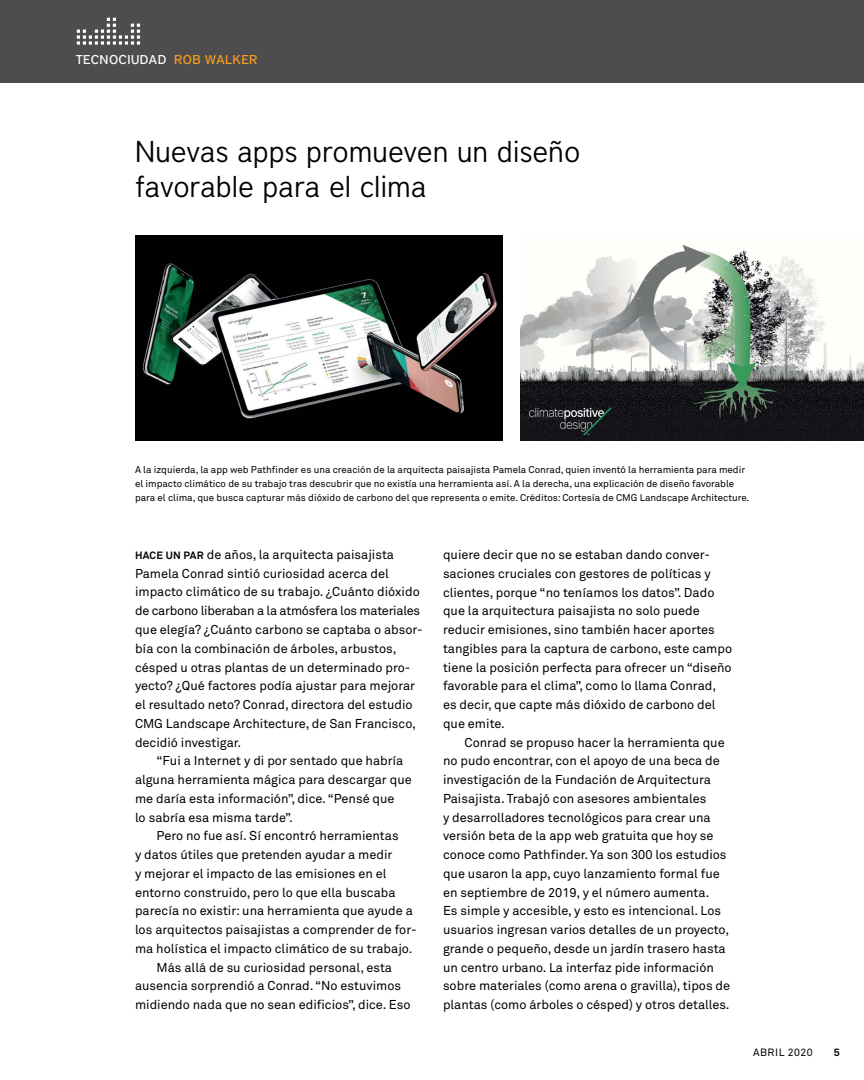
<style>
.page{position:relative;width:864px;height:1080px;background:#fff}
.page>*{position:absolute;margin:0;border:0;box-sizing:border-box;transform-origin:0 0}
.t1{font:300 30px/34.5px "District";letter-spacing:-.005em;color:#000}
.t2{font:12.75px/18.8px "Akkurat Pro";color:#000}
.t3{font:12.75px "Akkurat Pro";letter-spacing:-.02em;color:#000}
.t4{font:500 12.75px "District";letter-spacing:.025em;color:#fff}
.t5{font:10.5px "Akkurat Pro";letter-spacing:.05em;color:#000}
.t6{font:700 10.5px "Akkurat Pro";color:#000}
.t7{font:9.75px/14.2px "Akkurat Pro";color:#000}
.s1{color:#f99d1c}
.s2{font-weight:700;font-size:10.5px}
</style>
<div class="page">
<img style="left:520px;top:244px;width:344px;height:197px">
<div style="left:0;top:0;width:864px;height:82px;background:#4d4d4f"></div>
<svg style="left:94px;top:41px;width:4px;height:4px"></svg>
<svg style="left:94px;top:35px;width:4px;height:4px"></svg>
<svg style="left:94px;top:29px;width:4px;height:4px"></svg>
<svg style="left:76px;top:29px;width:4px;height:4px"></svg>
<svg style="left:100px;top:41px;width:4px;height:4px"></svg>
<svg style="left:82px;top:41px;width:4px;height:4px"></svg>
<svg style="left:76px;top:41px;width:4px;height:4px"></svg>
<svg style="left:118px;top:41px;width:4px;height:4px"></svg>
<svg style="left:124px;top:41px;width:5px;height:4px"></svg>
<svg style="left:88px;top:41px;width:4px;height:4px"></svg>
<svg style="left:100px;top:35px;width:4px;height:4px"></svg>
<svg style="left:82px;top:35px;width:4px;height:4px"></svg>
<svg style="left:76px;top:35px;width:4px;height:4px"></svg>
<svg style="left:118px;top:35px;width:4px;height:4px"></svg>
<svg style="left:124px;top:35px;width:5px;height:4px"></svg>
<svg style="left:88px;top:35px;width:4px;height:4px"></svg>
<svg style="left:100px;top:29px;width:4px;height:4px"></svg>
<svg style="left:82px;top:29px;width:4px;height:4px"></svg>
<svg style="left:106px;top:41px;width:4px;height:4px"></svg>
<svg style="left:130px;top:41px;width:5px;height:4px"></svg>
<svg style="left:112px;top:41px;width:4px;height:4px"></svg>
<svg style="left:136px;top:41px;width:5px;height:4px"></svg>
<svg style="left:106px;top:35px;width:4px;height:4px"></svg>
<svg style="left:130px;top:35px;width:5px;height:4px"></svg>
<svg style="left:112px;top:35px;width:4px;height:4px"></svg>
<svg style="left:136px;top:35px;width:5px;height:4px"></svg>
<svg style="left:106px;top:29px;width:4px;height:4px"></svg>
<svg style="left:130px;top:29px;width:5px;height:4px"></svg>
<svg style="left:112px;top:29px;width:4px;height:4px"></svg>
<svg style="left:136px;top:29px;width:5px;height:4px"></svg>
<svg style="left:106px;top:23px;width:4px;height:4px"></svg>
<svg style="left:130px;top:23px;width:5px;height:4px"></svg>
<svg style="left:106px;top:17px;width:4px;height:4px"></svg>
<svg style="left:112px;top:23px;width:4px;height:4px"></svg>
<svg style="left:136px;top:23px;width:5px;height:4px"></svg>
<svg style="left:112px;top:17px;width:4px;height:4px"></svg>
<img style="left:135px;top:236px;width:367px;height:205px">
<p class="t4" style="left:76px;top:52px;width:183px">TECNOCIUDAD <span class="s1">ROB WALKER</span></p>
<h1 class="t1" style="left:135px;top:134px;width:447px">Nuevas apps promueven un diseño favorable para el clima</h1>
<p class="t7" style="left:135px;top:462px;width:616px">A la izquierda, la app web Pathfinder es una creación de la arquitecta paisajista Pamela Conrad, quien inventó la herramienta para medir el impacto climático de su trabajo tras descubrir que no existía una herramienta así. A la derecha, una explicación de diseño favorable para el clima, que busca capturar más dióxido de carbono del que representa o emite. Créditos: Cortesía de CMG Landscape Architecture.</p>
<p class="t2" style="left:135px;top:546px;width:261px"><span class="s2">HACE UN PAR</span> de años, la arquitecta paisajista</p>
<p class="t2" style="left:135px;top:564px;width:255px">Pamela Conrad sintió curiosidad acerca del</p>
<p class="t2" style="left:135px;top:583px;width:286px">impacto climático de su trabajo. ¿Cuánto dióxido</p>
<p class="t3" style="left:135px;top:603px;width:287px">de carbono liberaban a la atmósfera los materiales</p>
<p class="t2" style="left:135px;top:621px;width:289px">que elegía? ¿Cuánto carbono se captaba o absor-</p>
<p class="t2" style="left:135px;top:639px;width:263px">bía con la combinación de árboles, arbustos,</p>
<p class="t2" style="left:135px;top:658px;width:277px">césped u otras plantas de un determinado pro-</p>
<p class="t2" style="left:135px;top:677px;width:282px">yecto? ¿Qué factores podía ajustar para mejorar</p>
<p class="t2" style="left:135px;top:696px;width:279px">el resultado neto? Conrad, directora del estudio</p>
<p class="t2" style="left:135px;top:714px;width:282px">CMG Landscape Architecture, de San Francisco,</p>
<p class="t2" style="left:135px;top:733px;width:108px">decidió investigar.</p>
<p class="t2" style="left:157px;top:752px;width:248px">“Fui a Internet y di por sentado que habría</p>
<p class="t2" style="left:135px;top:771px;width:278px">alguna herramienta mágica para descargar que</p>
<p class="t2" style="left:135px;top:789px;width:261px">me daría esta información”, dice. “Pensé que</p>
<p class="t2" style="left:135px;top:808px;width:159px">lo sabría esa misma tarde”.</p>
<p class="t2" style="left:157px;top:827px;width:244px">Pero no fue así. Sí encontró herramientas</p>
<p class="t2" style="left:135px;top:846px;width:259px">y datos útiles que pretenden ayudar a medir</p>
<p class="t2" style="left:135px;top:864px;width:253px">y mejorar el impacto de las emisiones en el</p>
<p class="t2" style="left:135px;top:883px;width:262px">entorno construido, pero lo que ella buscaba</p>
<p class="t2" style="left:135px;top:902px;width:279px">parecía no existir: una herramienta que ayude a</p>
<p class="t2" style="left:135px;top:921px;width:283px">los arquitectos paisajistas a comprender de for-</p>
<p class="t2" style="left:135px;top:939px;width:279px">ma holística el impacto climático de su trabajo.</p>
<p class="t2" style="left:157px;top:958px;width:237px">Más allá de su curiosidad personal, esta</p>
<p class="t2" style="left:135px;top:977px;width:268px">ausencia sorprendió a Conrad. “No estuvimos</p>
<p class="t2" style="left:135px;top:996px;width:277px">midiendo nada que no sean edificios”, dice. Eso</p>
<p class="t2" style="left:443px;top:546px;width:291px">quiere decir que no se estaban dando conver&shy;saciones cruciales con gestores de políticas y clientes, porque “no teníamos los datos”. Dado que la arquitectura paisajista no solo puede reducir emisiones, sino también hacer aportes tangibles para la captura de carbono, este campo tiene la posición perfecta para ofrecer un “diseño favorable para el clima”, como lo llama Conrad, es decir, que capte más dióxido de carbono del que emite.</p>
<p class="t2" style="left:443px;top:733px;width:289px;text-indent:22px">Conrad se propuso hacer la herramienta que no pudo encontrar, con el apoyo de una beca de investigación de la Fundación de Arquitectura Paisajista. Trabajó con asesores ambientales<br>y desarrolladores tecnológicos para crear una versión beta de la app web gratuita que hoy se conoce como Pathfinder. Ya son 300 los estudios que usaron la app, cuyo lanzamiento formal fue en septiembre de 2019, y el número aumenta.<br>Es simple y accesible, y esto es intencional. Los usuarios ingresan varios detalles de un proyecto, grande o pequeño, desde un jardín trasero hasta un centro urbano. La interfaz pide información sobre materiales (como arena o gravilla), tipos de plantas (como árboles o césped) y otros detalles.</p>
<p class="t5" style="left:753px;top:1047px;width:61px">ABRIL 2020</p>
<p class="t6" style="left:834px;top:1046px;width:7px">5</p>
</div>
